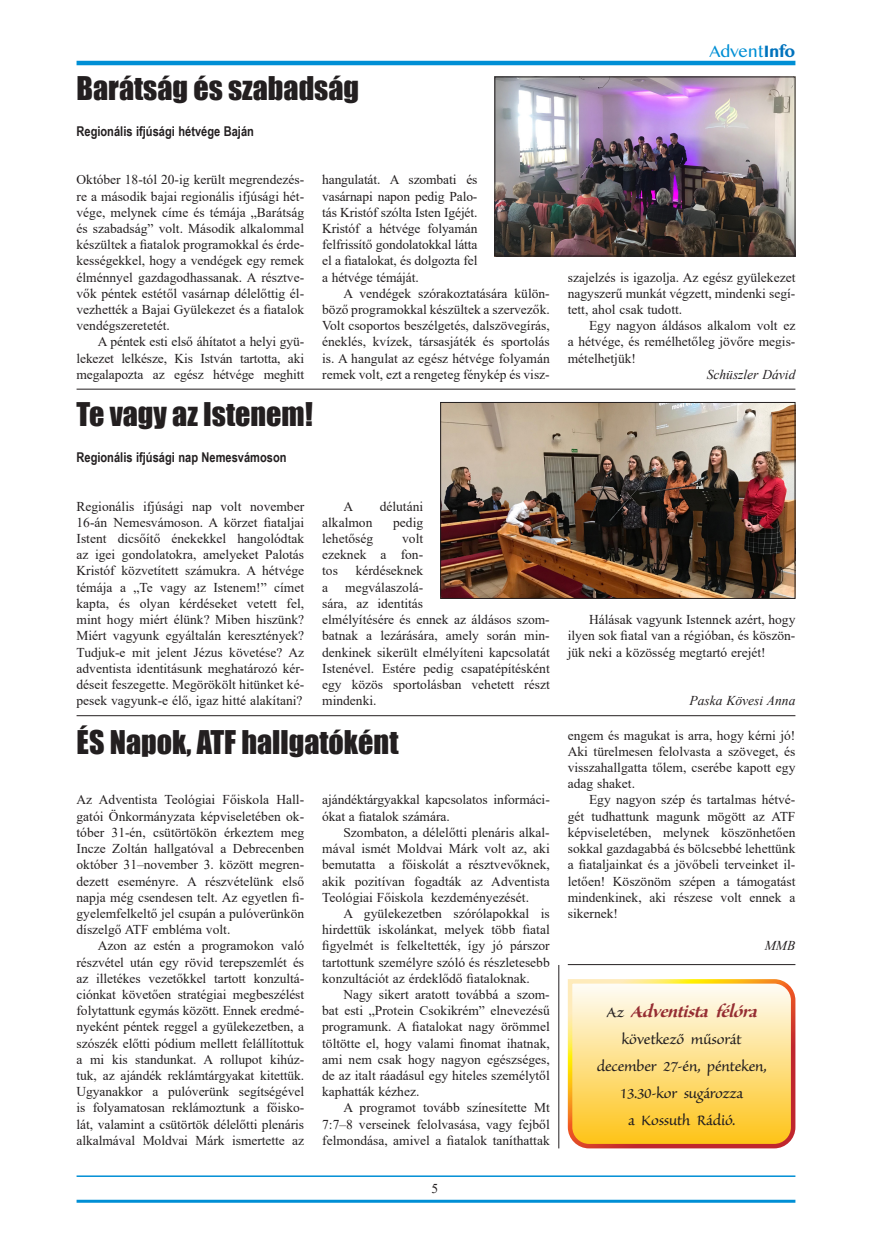
<style>
.page{position:relative;width:872px;height:1242px;background:#fff}
.page>*{position:absolute;margin:0;border:0;box-sizing:border-box;transform-origin:0 0}
.t1{font:30px "Impact";color:#231f20}
.t2{font:italic 21px "Sanvito Pro Bold Disp";color:#962e33}
.t3{font:18px/27.2px "Sanvito Pro";letter-spacing:-.02em;color:#231f20;text-align:center}
.t4{font:15px "Bangla MN";letter-spacing:-.03em;color:#008fd5}
.t5{font:13.5px/16.2px "Times New Roman";color:#231f20;text-align:justify}
.t6{font:700 13.5px "Arial Narrow";color:#231f20}
.t7{font:italic 13.5px "Times New Roman";color:#231f20}
.s1{font-weight:700;color:#0072bc}
.s2{font-family:"Sanvito Pro";font-style:normal;font-size:18px;color:#231f20}
</style>
<div class="page">
<hr style="left:77px;top:61px;width:718px;height:4px;background:#008fd5">
<hr style="left:77px;top:1175px;width:718px;height:2px;background:#008fd5">
<hr style="left:77px;top:1199px;width:718px;height:3px;background:#008fd5">
<hr style="left:77px;top:389px;width:718px;height:1px;background:#231f20">
<hr style="left:77px;top:715px;width:718px;height:1px;background:#231f20">
<img style="left:496px;top:79px;width:297px;height:175px">
<div style="left:494px;top:77px;width:301px;height:179px;border:1px solid #231f20"></div>
<img style="left:442px;top:404px;width:351px;height:193px">
<div style="left:440px;top:402px;width:355px;height:197px;border:1px solid #231f20"></div>
<svg style="left:567px;top:979px;width:229px;height:170px;background:#fbd883"></svg>
<hr style="left:568px;top:964px;width:227px;height:1px;background:#231f20">
<hr style="left:558px;top:965px;width:1px;height:183px;background:#231f20">
<h1 class="t1" style="left:77px;top:65px;width:284px">Barátság és szabadság</h1>
<p class="t6" style="left:77px;top:121px;width:179px">Regionális ifjúsági hétvége Baján</p>
<p class="t5" style="left:77px;top:171px;width:229px">Október 18-tól 20-ig került megrendezés&shy;re a második bajai regionális ifjúsági hét&shy;vége, melynek címe és témája „Barátság és szabadság” volt. Második alkalommal készültek a fiatalok programokkal és érde&shy;kességekkel, hogy a vendégek egy remek élménnyel gazdagodhassanak. A résztve&shy;vők péntek estétől vasárnap délelőttig él&shy;vezhették a Bajai Gyülekezet és a fiatalok vendégszeretetét.</p>
<p class="t5" style="left:77px;top:333px;width:229px;text-indent:21px">A péntek esti első áhítatot a helyi gyü&shy;lekezet lelkésze, Kis István tartotta, aki megalapozta az egész hétvége meghitt</p>
<h1 class="t1" style="left:77px;top:391px;width:238px">Te vagy az Istenem!</h1>
<p class="t6" style="left:77px;top:447px;width:211px">Regionális ifjúsági nap Nemesvámoson</p>
<p class="t5" style="left:322px;top:171px;width:157px">hangulatát. A szombati és vasárnapi napon pedig Palo&shy;tás Kristóf szólta Isten Igéjét.<br>Kristóf a hétvége folyamán felfrissítő gondolatokkal látta el a fiatalokat, és dolgozta fel a hétvége témáját.</p>
<p class="t5" style="left:322px;top:285px;width:229px;text-indent:21px">A vendégek szórakoztatására külön&shy;böző programokkal készültek a szervezők.<br>Volt csoportos beszélgetés, dalszövegírás, éneklés, kvízek, társasjáték és sportolás is. A hangulat az egész hétvége folyamán remek volt, ezt a rengeteg fénykép és vis -</p>
<p class="t5" style="left:77px;top:497px;width:229px">Regionális ifjúsági nap volt november 16-án Nemesvámoson. A körzet fiataljai Istent dicsőítő énekekkel hangolódtak az igei gondolatokra, amelyeket Palotás Kristóf közvetített számukra. A hétvége témája a „Te vagy az Istenem!” címet kapta, és olyan kérdéseket vetett fel, mint hogy miért élünk? Miben hiszünk?<br>Miért vagyunk egyáltalán keresztények?<br>Tudjuk-e mit jelent Jézus követése? Az adventista identitásunk meghatározó kér&shy;déseit feszegette. Megörökölt hitünket ké&shy;pesek vagyunk-e élő, igaz hitté alakítani?</p>
<p class="t5" style="left:343px;top:497px;width:11px">A</p>
<p class="t5" style="left:380px;top:497px;width:45px">délutáni</p>
<p class="t5" style="left:322px;top:514px;width:52px">alkalmon</p>
<p class="t5" style="left:393px;top:514px;width:31px">pedig</p>
<p class="t5" style="left:322px;top:530px;width:52px">lehetőség</p>
<p class="t5" style="left:322px;top:530px;width:103px;text-indent:80px">volt ezeknek a fon&shy;tos</p>
<p class="t5" style="left:356px;top:562px;width:69px">kérdéseknek</p>
<p class="t5" style="left:322px;top:578px;width:229px;text-align:left;text-indent:23px">megválaszolá-<br>sára, az identitás<br>elmélyítésére és ennek az áldásos szom&shy;batnak a lezárására, amely során min&shy;denkinek sikerült elmélyíteni kapcsolatát<br>Istenével. Estére pedig csapatépítésként egy közös sportolásban vehetett részt mindenki.</p>
<p class="t5" style="left:322px;top:578px;width:7px">a</p>
<h1 class="t1" style="left:77px;top:718px;width:323px">ÉS Napok, ATF hallgatóként</h1>
<p class="t5" style="left:77px;top:791px;width:229px">Az Adventista Teológiai Főiskola Hall&shy;gatói Önkormányzata képviseletében ok&shy;tóber 31-én, csütörtökön érkeztem meg Incze Zoltán hallgatóval a Debrecenben október 31–november 3. között megren&shy;dezett eseményre. A részvételünk első napja még csendesen telt. Az egyetlen fi&shy;gyelemfelkeltő jel csupán a pulóverünkön díszelgő ATF embléma volt.</p>
<p class="t5" style="left:77px;top:937px;width:229px;text-indent:21px">Azon az estén a programokon való részvétel után egy rövid terepszemlét és az illetékes vezetőkkel tartott konzultá&shy;ciónkat követően stratégiai megbeszélést folytattunk egymás között. Ennek eredmé&shy;nyeként péntek reggel a gyülekezetben, a szószék előtti pódium mellett felállítottuk a mi kis standunkat. A rollupot kihúz&shy;tuk, az ajándék reklámtárgyakat kitettük.<br>Ugyanakkor a pulóverünk segítségével is folyamatosan reklámoztunk a főisko&shy;lát, valamint a csütörtök délelőtti plenáris alkalmával Moldvai Márk ismertette az</p>
<p class="t5" style="left:322px;top:791px;width:229px">ajándéktárgyakkal kapcsolatos informáci&shy;ókat a fiatalok számára.</p>
<p class="t5" style="left:322px;top:824px;width:229px;text-indent:21px">Szombaton, a délelőtti plenáris alkal&shy;mával ismét Moldvai Márk volt az, aki bemutatta a főiskolát a résztvevőknek, akik pozitívan fogadták az Adventista Teológiai Főiskola kezdeményezését.</p>
<p class="t5" style="left:322px;top:905px;width:229px;text-indent:21px">A gyülekezetben szórólapokkal is hirdettük iskolánkat, melyek több fiatal figyelmét is felkeltették, így jó párszor tartottunk személyre szóló és részletesebb konzultációt az érdeklődő fiataloknak.</p>
<p class="t5" style="left:322px;top:986px;width:229px;text-indent:21px">Nagy sikert aratott továbbá a szom&shy;bat esti „Protein Csokikrém” elnevezésű programunk. A fiatalokat nagy örömmel töltötte el, hogy valami finomat ihatnak, ami nem csak hogy nagyon egészséges, de az italt ráadásul egy hiteles személytől kaphatták kézhez.</p>
<p class="t5" style="left:322px;top:1099px;width:229px;text-indent:21px">A programot tovább színesítette Mt 7:7–8 verseinek felolvasása, vagy fejből felmondása, amivel a fiatalok taníthattak</p>
<p class="t5" style="left:431px;top:1180px;width:8px">5</p>
<p class="t4" style="left:709px;top:41px;width:87px">Advent<span class="s1">Info</span></p>
<p class="t5" style="left:568px;top:269px;width:229px">szajelzés is igazolja. Az egész gyülekezet nagyszerű munkát végzett, mindenki segí&shy;tett, ahol csak tudott.</p>
<p class="t5" style="left:568px;top:317px;width:229px;text-indent:21px">Egy nagyon áldásos alkalom volt ez a hétvége, és remélhetőleg jövőre megis&shy;mételhetjük!</p>
<p class="t7" style="left:706px;top:365px;width:90px">Schüszler Dávid</p>
<p class="t5" style="left:568px;top:611px;width:229px;text-indent:21px">Hálásak vagyunk Istennek azért, hogy ilyen sok fiatal van a régióban, és köszön&shy;jük neki a közösség megtartó erejét!</p>
<p class="t7" style="left:689px;top:691px;width:107px">Paska Kövesi Anna</p>
<p class="t5" style="left:568px;top:726px;width:229px">engem és magukat is arra, hogy kérni jó!<br>Aki türelmesen felolvasta a szöveget, és visszahallgatta tőlem, cserébe kapott egy adag shaket.</p>
<p class="t5" style="left:568px;top:791px;width:229px;text-indent:21px">Egy nagyon szép és tartalmas hétvé&shy;gét tudhattunk magunk mögött az ATF képviseletében, melynek köszönhetően sokkal gazdagabbá és bölcsebbé lehettünk a fiataljainkat és a jövőbeli terveinket il&shy;letően! Köszönöm szépen a támogatást mindenkinek, aki részese volt ennek a sikernek!</p>
<p class="t7" style="left:764px;top:936px;width:32px">MMB</p>
<h2 class="t2" style="left:606px;top:1000px;width:157px"><span class="s2">A z</span> Adventista félóra</h2>
<h3 class="t3" style="left:596px;top:1026px;width:171px">következő műsorát december 27-én, pénteken,<br>13.30-kor sugározza<br>a Kossuth Rádió.</h3>
</div>
